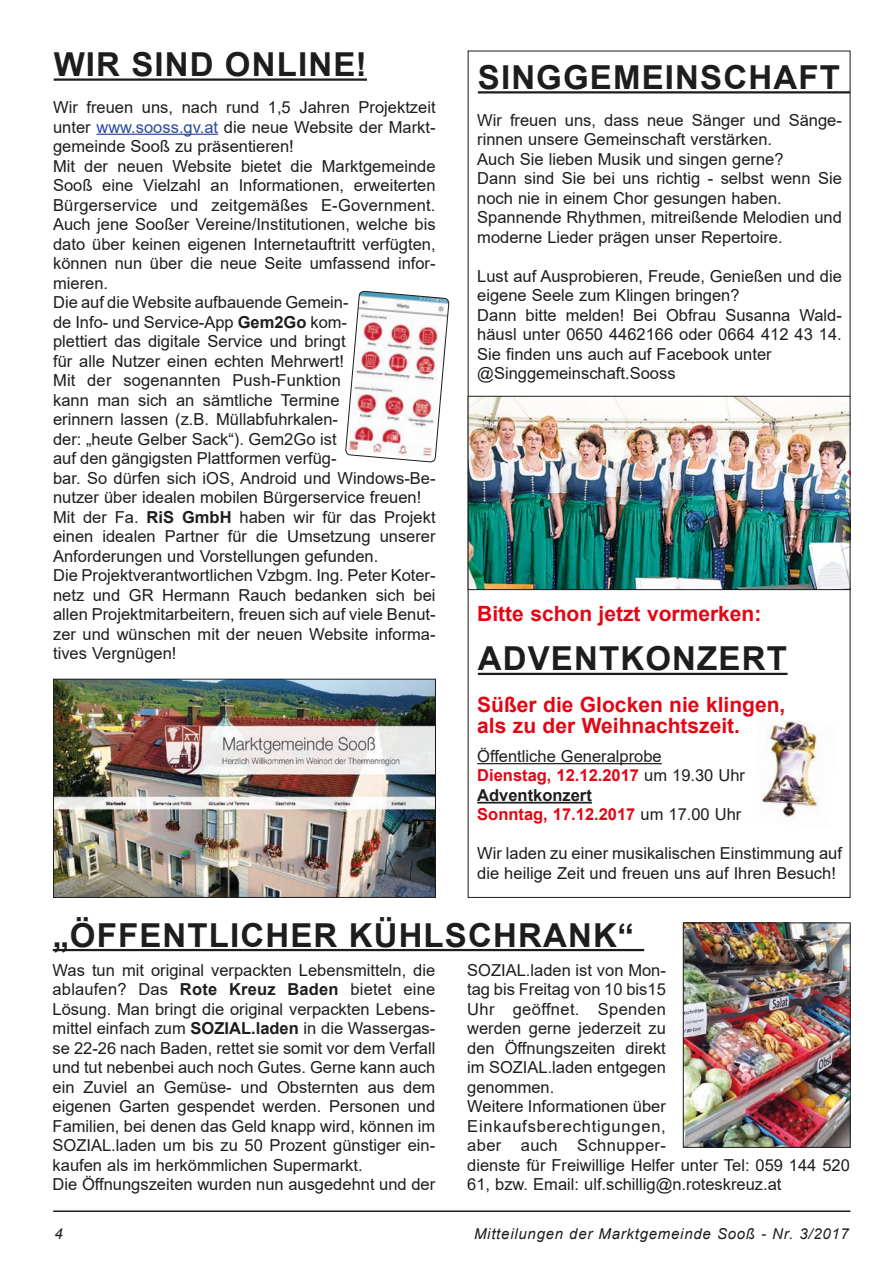
<style>
.page{position:relative;width:893px;height:1263px;background:#fff}
.page>*{position:absolute;margin:0;border:0;box-sizing:border-box;transform-origin:0 0}
.Titel1{font:700 33px "Arial";letter-spacing:.035em;color:#1d1d1b}
.ZwiTi{font:700 21px "Arial";color:#e30614}
.Body11-13{font:16.5px/19.5px "Arial";color:#1d1d1b}
.Body11-13-2{font:700 16.5px "Arial";color:#e30614}
.Body11-13-3{font:700 16.5px "Arial";color:#1d1d1b}
.t1{font:italic 15px "Arial";letter-spacing:.05em;color:#1d1d1b}
.s1{color:#2c4b9b}
.s2{font-weight:700}
.s3{font-weight:400;color:#1d1d1b}
</style>
<div class="page">
<hr style="left:478px;top:673px;width:309px;height:2px;background:#1d1d1b">
<hr style="left:477px;top:763px;width:185px;height:1px;background:#1d1d1b">
<hr style="left:477px;top:802px;width:115px;height:1px;background:#1d1d1b">
<hr style="left:96px;top:134px;width:122px;height:1px;background:#2c4b9b">
<hr style="left:478px;top:91px;width:372px;height:2px;background:#1d1d1b">
<hr style="left:54px;top:78px;width:313px;height:3px;background:#1d1d1b">
<svg style="left:345px;top:291px;width:104px;height:171px"></svg>
<img style="left:470px;top:398px;width:378px;height:190px">
<div style="left:468px;top:396px;width:382px;height:194px;border:1px solid #1d1d1b"></div>
<img style="left:55px;top:681px;width:379px;height:215px">
<div style="left:53px;top:679px;width:383px;height:219px;border:1px solid #1d1d1b"></div>
<hr style="left:53px;top:949px;width:591px;height:2px;background:#1d1d1b">
<img style="left:685px;top:924px;width:164px;height:222px">
<div style="left:683px;top:922px;width:168px;height:226px;border:1px solid #1d1d1b"></div>
<hr style="left:53px;top:1210px;width:797px;height:2px;background:#1d1d1b">
<img style="left:762px;top:720px;width:58px;height:98px">
<p class="Titel1" style="left:54px;top:41px;width:315px">WIR SIND ONLINE!</p>
<p class="Body11-13" style="left:53px;top:97px;width:384px;text-align:justify">Wir freuen uns, nach rund 1,5 Jahren Projektzeit unter <span class="s1">www.sooss.gv.at</span> die neue Website der Markt&shy;gemeinde Sooß zu präsentieren!</p>
<p class="Body11-13" style="left:53px;top:156px;width:384px;text-align:justify">Mit der neuen Website bietet die Marktgemeinde Sooß eine Vielzahl an Informationen, erweiterten Bürgerservice und zeitgemäßes E-Government.<br>Auch jene Sooßer Vereine/Institutionen, welche bis dato über keinen eigenen Internetauftritt verfügten, können nun über die neue Seite umfassend infor&shy;mieren.</p>
<p class="Body11-13" style="left:53px;top:292px;width:384px">Die auf die Website aufbauende Gemein-<br>de Info- und Service-App <span class="s2">Gem2Go</span> kom-<br>plettiert das digitale Service und bringt<br>für alle Nutzer einen echten Mehrwert!<br>Mit der sogenannten Push-Funktion<br>kann man sich an sämtliche Termine<br>erinnern lassen (z.B. Müllabfuhrkalen-<br>der: „heute Gelber Sack“). Gem2Go ist<br>auf den gängigsten Plattformen verfüg-<br>bar. So dürfen sich iOS, Android und Windows-Be&shy;nutzer über idealen mobilen Bürgerservice freuen!</p>
<p class="Body11-13" style="left:53px;top:507px;width:384px;text-align:justify">Mit der Fa. <span class="s2">RiS GmbH</span> haben wir für das Projekt einen idealen Partner für die Umsetzung unserer Anforderungen und Vorstellungen gefunden.</p>
<p class="Body11-13" style="left:53px;top:565px;width:384px;text-align:justify">Die Projektverantwortlichen Vzbgm. Ing. Peter Koter&shy;netz und GR Hermann Rauch bedanken sich bei allen Projektmitarbeitern, freuen sich auf viele Benut&shy;zer und wünschen mit der neuen Website informa&shy;tives Vergnügen!</p>
<p class="Titel1" style="left:478px;top:54px;width:364px">SINGGEMEINSCHAFT</p>
<p class="Body11-13" style="left:477px;top:110px;width:366px">Wir freuen uns, dass neue Sänger und Sänge&shy;rinnen unsere Gemeinschaft verstärken.</p>
<p class="Body11-13" style="left:477px;top:149px;width:308px">Auch Sie lieben Musik und singen gerne?</p>
<p class="Body11-13" style="left:477px;top:169px;width:366px">Dann sind Sie bei uns richtig - selbst wenn Sie noch nie in einem Chor gesungen haben.</p>
<p class="Body11-13" style="left:477px;top:208px;width:366px">Spannende Rhythmen, mitreißende Melodien und moderne Lieder prägen unser Repertoire.</p>
<p class="Body11-13" style="left:477px;top:266px;width:366px">Lust auf Ausprobieren, Freude, Genießen und die eigene Seele zum Klingen bringen?</p>
<p class="Body11-13" style="left:477px;top:305px;width:366px;text-align:justify">Dann bitte melden! Bei Obfrau Susanna Wald&shy;häusl unter 0650 4462166 oder 0664 412 43 14.<br>Sie finden uns auch auf Facebook unter</p>
<p class="Body11-13" style="left:477px;top:364px;width:200px">@Singgemeinschaft.Sooss</p>
<p class="ZwiTi" style="left:477px;top:599px;width:286px">Bitte schon jetzt vormerken:</p>
<p class="Titel1" style="left:478px;top:635px;width:311px">ADVENTKONZERT</p>
<p class="ZwiTi" style="left:477px;top:690px;width:310px">Süßer die Glocken nie klingen,</p>
<p class="ZwiTi" style="left:477px;top:711px;width:264px">als zu der Weihnachtszeit.</p>
<p class="Body11-13" style="left:477px;top:746px;width:186px">Öffentliche Generalprobe</p>
<p class="Body11-13-2" style="left:477px;top:764px;width:269px">Dienstag, 12.12.2017 <span class="s3">um 19.30 Uhr</span></p>
<p class="Body11-13-3" style="left:477px;top:783px;width:116px">Adventkonzert</p>
<p class="Body11-13-2" style="left:477px;top:803px;width:266px">Sonntag, 17.12.2017 <span class="s3">um 17.00 Uhr</span></p>
<p class="Body11-13" style="left:477px;top:844px;width:366px">Wir laden zu einer musikalischen Einstimmung auf die heilige Zeit und freuen uns auf Ihren Besuch!</p>
<p class="Titel1" style="left:53px;top:912px;width:583px">„ÖFFENTLICHER KÜHLSCHRANK“</p>
<p class="Body11-13" style="left:53px;top:960px;width:384px;text-align:justify">Was tun mit original verpackten Lebensmitteln, die ablaufen? Das <span class="s2">Rote Kreuz Baden</span> bietet eine Lösung. Man bringt die original verpackten Lebens&shy;mittel einfach zum <span class="s2">SOZIAL.laden</span> in die Wassergas&shy;se 22-26 nach Baden, rettet sie somit vor dem Verfall und tut nebenbei auch noch Gutes. Gerne kann auch ein Zuviel an Gemüse- und Obsternten aus dem eigenen Garten gespendet werden. Personen und Familien, bei denen das Geld knapp wird, können im SOZIAL.laden um bis zu 50 Prozent günstiger ein&shy;kaufen als im herkömmlichen Supermarkt.</p>
<p class="Body11-13" style="left:53px;top:1174px;width:384px">Die Öffnungszeiten wurden nun ausgedehnt und der</p>
<p class="Body11-13" style="left:467px;top:960px;width:200px;text-align:justify">SOZIAL.laden ist von Mon&shy;tag bis Freitag von 10 bis15<br>Uhr geöffnet. Spenden werden gerne jederzeit zu den Öffnungszeiten direkt im SOZIAL.laden entgegen genommen.</p>
<p class="Body11-13" style="left:467px;top:1096px;width:384px">Weitere Informationen über Einkaufsberechtigungen,<br>aber auch Schnupper-<br>dienste für Freiwillige Helfer unter Tel: 059 144 520<br>61, bzw. Email: ulf.schillig@n.roteskreuz.at</p>
<p class="t1" style="left:55px;top:1224px;width:10px">4</p>
<p class="t1" style="left:474px;top:1224px;width:376px">Mitteilungen der Marktgemeinde Sooß - Nr. 3/2017</p>
</div>
